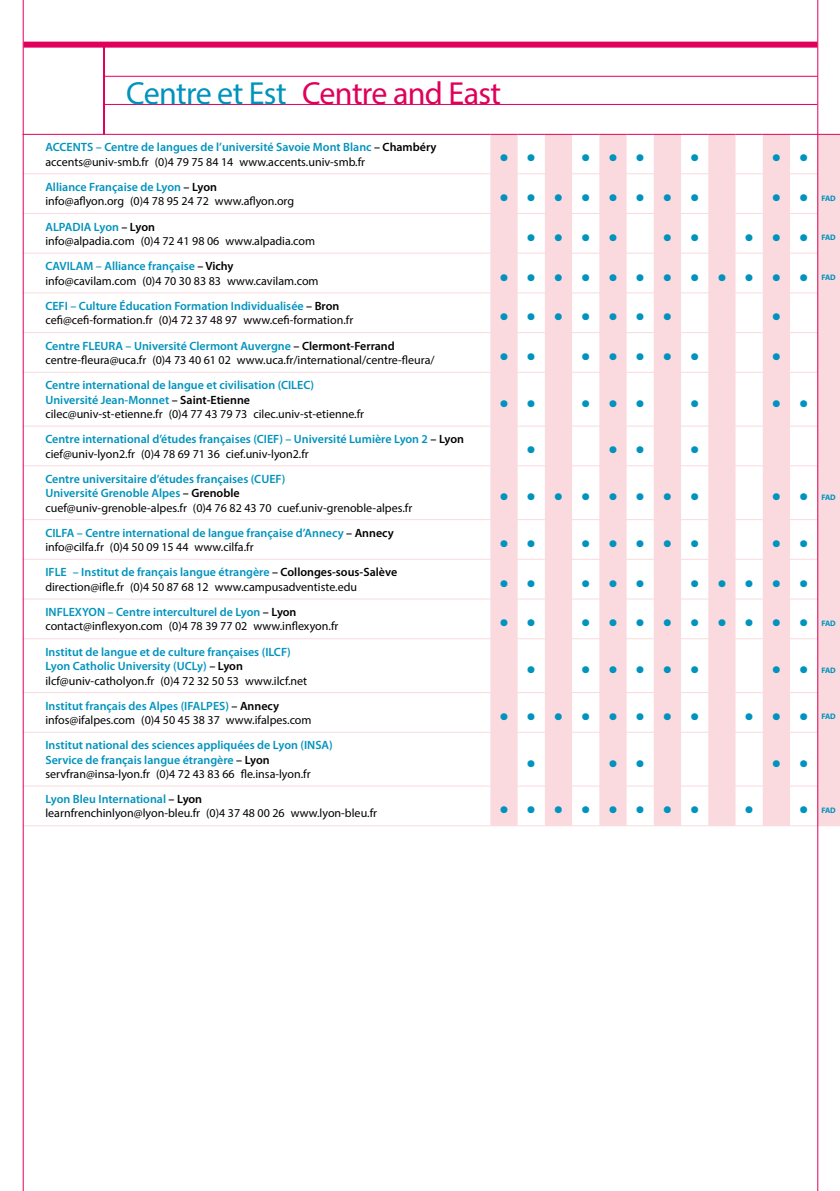
<style>
.page{position:relative;width:840px;height:1191px;background:#fff}
.page>*{position:absolute;margin:0;border:0;box-sizing:border-box;transform-origin:0 0}
.t1{font:condensed 36px "Myriad Pro";color:#0093bd}
.t2{font:32px "Myriad Pro";letter-spacing:-.02em;color:#e0005b}
.t3{font:12px/14.4px "Myriad Pro";color:#000}
.t4{font:600 12px/14.4px "Myriad Pro";color:#0093bd}
.t5{font:700 8px "Myriad Pro";letter-spacing:-.035em;color:#0093bd}
.s1{color:#0093bd}
.s2{font-weight:600;color:#0093bd}
.s3{font-weight:600}
.s4{font-weight:400;font-stretch:condensed;font-size:36px}
.s5{color:#000}
.s6{font-weight:400;color:#000}
</style>
<div class="page">
<svg style="left:490px;top:135px;width:349px;height:690px;background:#fadcdf"></svg>
<hr style="left:23px;top:134px;width:467px;height:1px;background:#e0005b">
<svg style="left:490px;top:134px;width:349px;height:1px"></svg>
<svg style="left:490px;top:173px;width:349px;height:1px"></svg>
<hr style="left:23px;top:173px;width:467px;height:1px;background:#fadade">
<hr style="left:23px;top:213px;width:467px;height:1px;background:#fadade">
<hr style="left:23px;top:253px;width:467px;height:1px;background:#fadade">
<hr style="left:23px;top:292px;width:467px;height:1px;background:#fadade">
<hr style="left:23px;top:332px;width:467px;height:1px;background:#fadade">
<hr style="left:23px;top:372px;width:467px;height:1px;background:#fadade">
<hr style="left:23px;top:425px;width:467px;height:1px;background:#fadade">
<hr style="left:23px;top:465px;width:467px;height:1px;background:#fadade">
<hr style="left:23px;top:519px;width:467px;height:1px;background:#fadade">
<hr style="left:23px;top:559px;width:467px;height:1px;background:#fadade">
<hr style="left:23px;top:598px;width:467px;height:1px;background:#fadade">
<hr style="left:23px;top:638px;width:467px;height:1px;background:#fadade">
<hr style="left:23px;top:692px;width:467px;height:1px;background:#fadade">
<svg style="left:490px;top:692px;width:349px;height:1px"></svg>
<hr style="left:23px;top:731px;width:467px;height:1px;background:#fadade">
<svg style="left:490px;top:731px;width:349px;height:1px"></svg>
<hr style="left:23px;top:785px;width:467px;height:1px;background:#fadade">
<svg style="left:490px;top:292px;width:349px;height:1px"></svg>
<svg style="left:490px;top:332px;width:349px;height:1px"></svg>
<svg style="left:490px;top:213px;width:349px;height:1px"></svg>
<svg style="left:490px;top:253px;width:349px;height:1px"></svg>
<svg style="left:490px;top:372px;width:349px;height:1px"></svg>
<svg style="left:490px;top:425px;width:349px;height:1px"></svg>
<svg style="left:490px;top:465px;width:349px;height:1px"></svg>
<svg style="left:490px;top:519px;width:349px;height:1px"></svg>
<svg style="left:490px;top:559px;width:349px;height:1px"></svg>
<svg style="left:490px;top:598px;width:349px;height:1px"></svg>
<svg style="left:490px;top:638px;width:349px;height:1px"></svg>
<svg style="left:490px;top:785px;width:349px;height:1px"></svg>
<hr style="left:23px;top:825px;width:467px;height:1px;background:#fadade">
<svg style="left:490px;top:825px;width:349px;height:1px"></svg>
<div style="left:24px;top:42px;width:793px;height:6px;background:#e0005b"></div>
<hr style="left:103px;top:76px;width:714px;height:1px;background:#e0005b">
<hr style="left:103px;top:104px;width:713px;height:1px;background:#e0005b">
<hr style="left:23px;top:0;width:1px;height:1191px;background:#e0005b">
<hr style="left:816px;top:0;width:1px;height:1191px;background:#e0005b">
<hr style="left:103px;top:46px;width:2px;height:88px;background:#e0005b">
<h2 class="t2" style="left:126px;top:74px;width:376px"><span class="s1">Centre et Est</span> Centre and East</h2>
<p class="t3" style="left:45px;top:140px;width:392px"><span class="s2">ACCENTS – Centre de langues de l’université Savoie Mont Blanc</span> <span class="s3">– Chambéry </span>accents@univ-smb.fr (0)4 79 75 84 14 www.accents.univ-smb.fr</p>
<p class="t3" style="left:45px;top:179px;width:250px"><span class="s2">Alliance Française de Lyon</span> <span class="s3">– Lyon </span>info@aflyon.org (0)4 78 95 24 72 www.aflyon.org</p>
<h1 class="t1" style="left:499px;top:136px;width:38px">• •</h1>
<h1 class="t1" style="left:580px;top:136px;width:65px">•••</h1>
<h1 class="t1" style="left:689px;top:136px;width:120px">• ••</h1>
<h1 class="t1" style="left:499px;top:176px;width:201px">••••••••</h1>
<p class="t5" style="left:771px;top:193px;width:65px"><span class="s4">• •</span> FAD</p>
<p class="t3" style="left:45px;top:219px;width:271px"><span class="s2">ALPADIA Lyon</span> <span class="s3">– Lyon<br></span>info@alpadia.com (0)4 72 41 98 06 www.alpadia.com</p>
<h1 class="t1" style="left:526px;top:215px;width:92px">••••</h1>
<h1 class="t1" style="left:662px;top:215px;width:38px">• •</h1>
<h1 class="t1" style="left:744px;top:215px;width:65px">•••</h1>
<p class="t5" style="left:820px;top:232px;width:16px">FAD</p>
<p class="t3" style="left:45px;top:259px;width:274px"><span class="s2">CAVILAM – Alliance française</span> <span class="s3">– Vichy </span>info@cavilam.com (0)4 70 30 83 83 www.cavilam.com</p>
<h1 class="t1" style="left:499px;top:255px;width:310px">••••••••••••</h1>
<p class="t5" style="left:820px;top:272px;width:16px">FAD</p>
<p class="t3" style="left:45px;top:298px;width:309px"><span class="s2">CEFI – Culture Éducation Formation Individualisée</span> <span class="s3">– Bron </span>cefi@cefi-formation.fr (0)4 72 37 48 97 www.cefi-formation.fr</p>
<p class="t3" style="left:45px;top:338px;width:390px"><span class="s2">Centre FLEURA – Université Clermont Auvergne</span> <span class="s3">– Clermont-Ferrand </span>centre-fleura@uca.fr (0)4 73 40 61 02 www.uca.fr/international/centre-fleura/</p>
<p class="t4" style="left:45px;top:378px;width:320px">Centre international de langue et civilisation (CILEC)<br>Université Jean-Monnet <span class="s5">– Saint-Etienne </span><span class="s6">cilec@univ-st-etienne.fr (0)4 77 43 79 73 cilec.univ-st-etienne.fr</span></p>
<p class="t4" style="left:45px;top:432px;width:420px">Centre international d’études françaises (CIEF) – Université Lumière Lyon 2 <span class="s5">– Lyon </span><span class="s6">cief@univ-lyon2.fr (0)4 78 69 71 36 cief.univ-lyon2.fr</span></p>
<p class="t4" style="left:45px;top:472px;width:368px">Centre universitaire d’études françaises (CUEF)<br>Université Grenoble Alpes <span class="s5">– Grenoble<br></span><span class="s6">cuef@univ-grenoble-alpes.fr (0)4 76 82 43 70 cuef.univ-grenoble-alpes.fr</span></p>
<p class="t4" style="left:45px;top:525px;width:350px">CILFA – Centre international de langue française d’Annecy <span class="s5">– Annecy </span><span class="s6">info@cilfa.fr (0)4 50 09 15 44 www.cilfa.fr</span></p>
<p class="t3" style="left:45px;top:565px;width:353px"><span class="s2">IFLE – Institut de français langue étrangère</span> <span class="s3">– Collonges-sous-Salève </span>direction@ifle.fr (0)4 50 87 68 12 www.campusadventiste.edu</p>
<p class="t3" style="left:45px;top:604px;width:294px"><span class="s2">INFLEXYON – Centre interculturel de Lyon</span> <span class="s3">– Lyon </span>contact@inflexyon.com (0)4 78 39 77 02 www.inflexyon.fr</p>
<p class="t4" style="left:45px;top:644px;width:263px">Institut de langue et de culture françaises (ILCF)<br>Lyon Catholic University (UCLy) <span class="s5">– Lyon </span><span class="s6">ilcf@univ-catholyon.fr (0)4 72 32 50 53 www.ilcf.net</span></p>
<p class="t3" style="left:45px;top:698px;width:267px"><span class="s2">Institut français des Alpes (IFALPES)</span> <span class="s3">– Annecy </span>infos@ifalpes.com (0)4 50 45 38 37 www.ifalpes.com</p>
<p class="t4" style="left:45px;top:738px;width:289px">Institut national des sciences appliquées de Lyon (INSA)<br>Service de français langue étrangère <span class="s5">– Lyon </span><span class="s6">servfran@insa-lyon.fr (0)4 72 43 83 66 fle.insa-lyon.fr</span></p>
<p class="t3" style="left:45px;top:791px;width:333px"><span class="s2">Lyon Bleu International</span> <span class="s3">– Lyon<br></span>learnfrenchinlyon@lyon-bleu.fr (0)4 37 48 00 26 www.lyon-bleu.fr</p>
<h1 class="t1" style="left:499px;top:295px;width:174px">•••••••</h1>
<h1 class="t1" style="left:771px;top:295px;width:11px">•</h1>
<h1 class="t1" style="left:499px;top:334px;width:38px">• •</h1>
<h1 class="t1" style="left:580px;top:334px;width:120px">•••••</h1>
<h1 class="t1" style="left:771px;top:334px;width:11px">•</h1>
<h1 class="t1" style="left:499px;top:381px;width:38px">• •</h1>
<h1 class="t1" style="left:580px;top:381px;width:65px">•••</h1>
<h1 class="t1" style="left:689px;top:381px;width:120px">• ••</h1>
<h1 class="t1" style="left:526px;top:428px;width:120px">• ••</h1>
<h1 class="t1" style="left:689px;top:428px;width:11px">•</h1>
<h1 class="t1" style="left:499px;top:475px;width:201px">••••••••</h1>
<p class="t5" style="left:771px;top:492px;width:65px"><span class="s4">• •</span> FAD</p>
<h1 class="t1" style="left:499px;top:521px;width:38px">• •</h1>
<h1 class="t1" style="left:580px;top:521px;width:120px">•••••</h1>
<h1 class="t1" style="left:771px;top:521px;width:38px">• •</h1>
<h1 class="t1" style="left:499px;top:561px;width:38px">• •</h1>
<h1 class="t1" style="left:580px;top:561px;width:65px">•••</h1>
<h1 class="t1" style="left:689px;top:561px;width:120px">•••••</h1>
<h1 class="t1" style="left:499px;top:601px;width:38px">• •</h1>
<h1 class="t1" style="left:580px;top:601px;width:228px">•••••••••</h1>
<p class="t5" style="left:820px;top:618px;width:16px">FAD</p>
<h1 class="t1" style="left:526px;top:648px;width:174px">• •••••</h1>
<p class="t5" style="left:771px;top:664px;width:66px"><span class="s4">• •</span> FAD</p>
<h1 class="t1" style="left:499px;top:694px;width:201px">••••••••</h1>
<h1 class="t1" style="left:744px;top:694px;width:65px">•••</h1>
<p class="t5" style="left:820px;top:711px;width:16px">FAD</p>
<h1 class="t1" style="left:526px;top:741px;width:120px">• ••</h1>
<h1 class="t1" style="left:771px;top:741px;width:38px">• •</h1>
<h1 class="t1" style="left:499px;top:788px;width:201px">••••••••</h1>
<p class="t5" style="left:744px;top:805px;width:93px"><span class="s4">• •</span> FAD</p>
</div>
